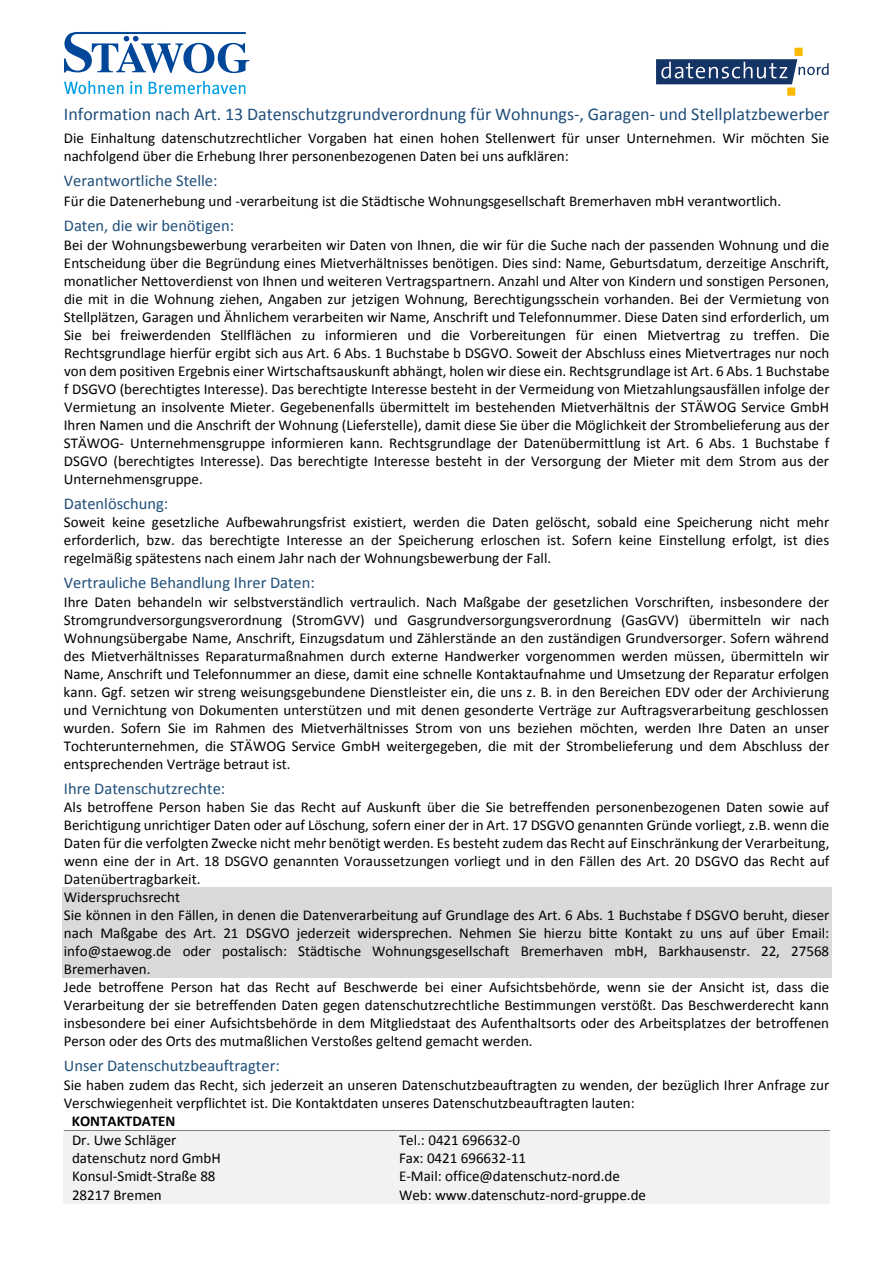
<style>
.page{position:relative;width:893px;height:1263px;background:#fff}
.page>*{position:absolute;margin:0;border:0;box-sizing:border-box;transform-origin:0 0}
.t1{font:18px "Calibri";color:#1f4e79}
.t2{font:16.5px "Calibri";color:#1f4e79}
.t3{font:15px/18px "Calibri";color:#000}
.t4{font:700 15px "Calibri";color:#000}
</style>
<div class="page">
<svg style="left:656px;top:48px;width:173px;height:48px"></svg>
<svg style="left:64px;top:32px;width:185px;height:41px"></svg>
<svg style="left:64px;top:81px;width:59px;height:13px"></svg>
<svg style="left:130px;top:81px;width:12px;height:13px"></svg>
<svg style="left:149px;top:81px;width:96px;height:13px"></svg>
<div style="left:62px;top:888px;width:769px;height:18px;background:#d9d9d9"></div>
<div style="left:62px;top:906px;width:769px;height:18px;background:#d9d9d9"></div>
<div style="left:62px;top:924px;width:769px;height:18px;background:#d9d9d9"></div>
<div style="left:62px;top:942px;width:769px;height:18px;background:#d9d9d9"></div>
<div style="left:62px;top:960px;width:769px;height:18px;background:#d9d9d9"></div>
<div style="left:64px;top:1130px;width:327px;height:73px;background:#f2f2f2"></div>
<div style="left:391px;top:1130px;width:438px;height:73px;background:#f2f2f2"></div>
<hr style="left:64px;top:1130px;width:765px;height:1px;background:#7e7e7e">
<p class="t1" style="left:64px;top:102px;width:767px">Information nach Art. 13 Datenschutzgrundverordnung für Wohnungs‐, Garagen‐ und Stellplatzbewerber</p>
<p class="t3" style="left:64px;top:129px;width:767px">Die Einhaltung datenschutzrechtlicher Vorgaben hat einen hohen Stellenwert für unser Unternehmen. Wir möchten Sie nachfolgend über die Erhebung Ihrer personenbezogenen Daten bei uns aufklären:</p>
<p class="t2" style="left:64px;top:169px;width:155px">Verantwortliche Stelle:</p>
<p class="t3" style="left:64px;top:191px;width:719px">Für die Datenerhebung und ‐verarbeitung ist die Städtische Wohnungsgesellschaft Bremerhaven mbH verantwortlich.</p>
<p class="t2" style="left:64px;top:214px;width:172px">Daten, die wir benötigen:</p>
<p class="t3" style="left:64px;top:235px;width:767px;text-align:justify">Bei der Wohnungsbewerbung verarbeiten wir Daten von Ihnen, die wir für die Suche nach der passenden Wohnung und die Entscheidung über die Begründung eines Mietverhältnisses benötigen. Dies sind: Name, Geburtsdatum, derzeitige Anschrift, monatlicher Nettoverdienst von Ihnen und weiteren Vertragspartnern. Anzahl und Alter von Kindern und sonstigen Personen, die mit in die Wohnung ziehen, Angaben zur jetzigen Wohnung, Berechtigungsschein vorhanden. Bei der Vermietung von Stellplätzen, Garagen und Ähnlichem verarbeiten wir Name, Anschrift und Telefonnummer. Diese Daten sind erforderlich, um Sie bei freiwerdenden Stellflächen zu informieren und die Vorbereitungen für einen Mietvertrag zu treffen. Die Rechtsgrundlage hierfür ergibt sich aus Art. 6 Abs. 1 Buchstabe b DSGVO. Soweit der Abschluss eines Mietvertrages nur noch von dem positiven Ergebnis einer Wirtschaftsauskunft abhängt, holen wir diese ein. Rechtsgrundlage ist Art. 6 Abs. 1 Buchstabe f DSGVO (berechtigtes Interesse). Das berechtigte Interesse besteht in der Vermeidung von Mietzahlungsausfällen infolge der Vermietung an insolvente Mieter. Gegebenenfalls übermittelt im bestehenden Mietverhältnis der STÄWOG Service GmbH Ihren Namen und die Anschrift der Wohnung (Lieferstelle), damit diese Sie über die Möglichkeit der Strombelieferung aus der STÄWOG‐ Unternehmensgruppe informieren kann. Rechtsgrundlage der Datenübermittlung ist Art. 6 Abs. 1 Buchstabe f DSGVO (berechtigtes Interesse). Das berechtigte Interesse besteht in der Versorgung der Mieter mit dem Strom aus der Unternehmensgruppe.</p>
<p class="t2" style="left:64px;top:492px;width:106px">Datenlöschung:</p>
<p class="t3" style="left:64px;top:513px;width:767px;text-align:justify">Soweit keine gesetzliche Aufbewahrungsfrist existiert, werden die Daten gelöscht, sobald eine Speicherung nicht mehr erforderlich, bzw. das berechtigte Interesse an der Speicherung erloschen ist. Sofern keine Einstellung erfolgt, ist dies regelmäßig spätestens nach einem Jahr nach der Wohnungsbewerbung der Fall.</p>
<p class="t2" style="left:64px;top:571px;width:252px">Vertrauliche Behandlung Ihrer Daten:</p>
<p class="t3" style="left:64px;top:592px;width:767px;text-align:justify">Ihre Daten behandeln wir selbstverständlich vertraulich. Nach Maßgabe der gesetzlichen Vorschriften, insbesondere der Stromgrundversorgungsverordnung (StromGVV) und Gasgrundversorgungsverordnung (GasGVV) übermitteln wir nach Wohnungsübergabe Name, Anschrift, Einzugsdatum und Zählerstände an den zuständigen Grundversorger. Sofern während des Mietverhältnisses Reparaturmaßnahmen durch externe Handwerker vorgenommen werden müssen, übermitteln wir Name, Anschrift und Telefonnummer an diese, damit eine schnelle Kontaktaufnahme und Umsetzung der Reparatur erfolgen kann. Ggf. setzen wir streng weisungsgebundene Dienstleister ein, die uns z. B. in den Bereichen EDV oder der Archivierung und Vernichtung von Dokumenten unterstützen und mit denen gesonderte Verträge zur Auftragsverarbeitung geschlossen wurden. Sofern Sie im Rahmen des Mietverhältnisses Strom von uns beziehen möchten, werden Ihre Daten an unser Tochterunternehmen, die STÄWOG Service GmbH weitergegeben, die mit der Strombelieferung und dem Abschluss der entsprechenden Verträge betraut ist.</p>
<p class="t2" style="left:64px;top:777px;width:163px">Ihre Datenschutzrechte:</p>
<p class="t3" style="left:64px;top:798px;width:767px">Als betroffene Person haben Sie das Recht auf Auskunft über die Sie betreffenden personenbezogenen Daten sowie auf Berichtigung unrichtiger Daten oder auf Löschung, sofern einer der in Art. 17 DSGVO genannten Gründe vorliegt, z.B. wenn die Daten für die verfolgten Zwecke nicht mehr benötigt werden. Es besteht zudem das Recht auf Einschränkung der Verarbeitung, wenn eine der in Art. 18 DSGVO genannten Voraussetzungen vorliegt und in den Fällen des Art. 20 DSGVO das Recht auf Datenübertragbarkeit.<br>Widerspruchsrecht<br>Sie können in den Fällen, in denen die Datenverarbeitung auf Grundlage des Art. 6 Abs. 1 Buchstabe f DSGVO beruht, dieser nach Maßgabe des Art. 21 DSGVO jederzeit widersprechen. Nehmen Sie hierzu bitte Kontakt zu uns auf über Email: info@staewog.de oder postalisch: Städtische Wohnungsgesellschaft Bremerhaven mbH, Barkhausenstr. 22, 27568<br>Bremerhaven.<br>Jede betroffene Person hat das Recht auf Beschwerde bei einer Aufsichtsbehörde, wenn sie der Ansicht ist, dass die Verarbeitung der sie betreffenden Daten gegen datenschutzrechtliche Bestimmungen verstößt. Das Beschwerderecht kann insbesondere bei einer Aufsichtsbehörde in dem Mitgliedstaat des Aufenthaltsorts oder des Arbeitsplatzes der betroffenen Person oder des Orts des mutmaßlichen Verstoßes geltend gemacht werden.</p>
<p class="t2" style="left:64px;top:1054px;width:217px">Unser Datenschutzbeauftragter:</p>
<p class="t3" style="left:64px;top:1075px;width:767px">Sie haben zudem das Recht, sich jederzeit an unseren Datenschutzbeauftragten zu wenden, der bezüglich Ihrer Anfrage zur<br>Verschwiegenheit verpflichtet ist. Die Kontaktdaten unseres Datenschutzbeauftragten lauten:</p>
<p class="t4" style="left:72px;top:1110px;width:105px">KONTAKTDATEN</p>
<p class="t3" style="left:72px;top:1130px;width:150px">Dr. Uwe Schläger datenschutz nord GmbH<br>Konsul‐Smidt‐Straße 88<br>28217 Bremen</p>
<p class="t3" style="left:399px;top:1130px;width:249px">Tel.: 0421 696632‐0<br>Fax: 0421 696632‐11<br>E‐Mail: office@datenschutz‐nord.de<br>Web: www.datenschutz‐nord‐gruppe.de</p>
</div>
